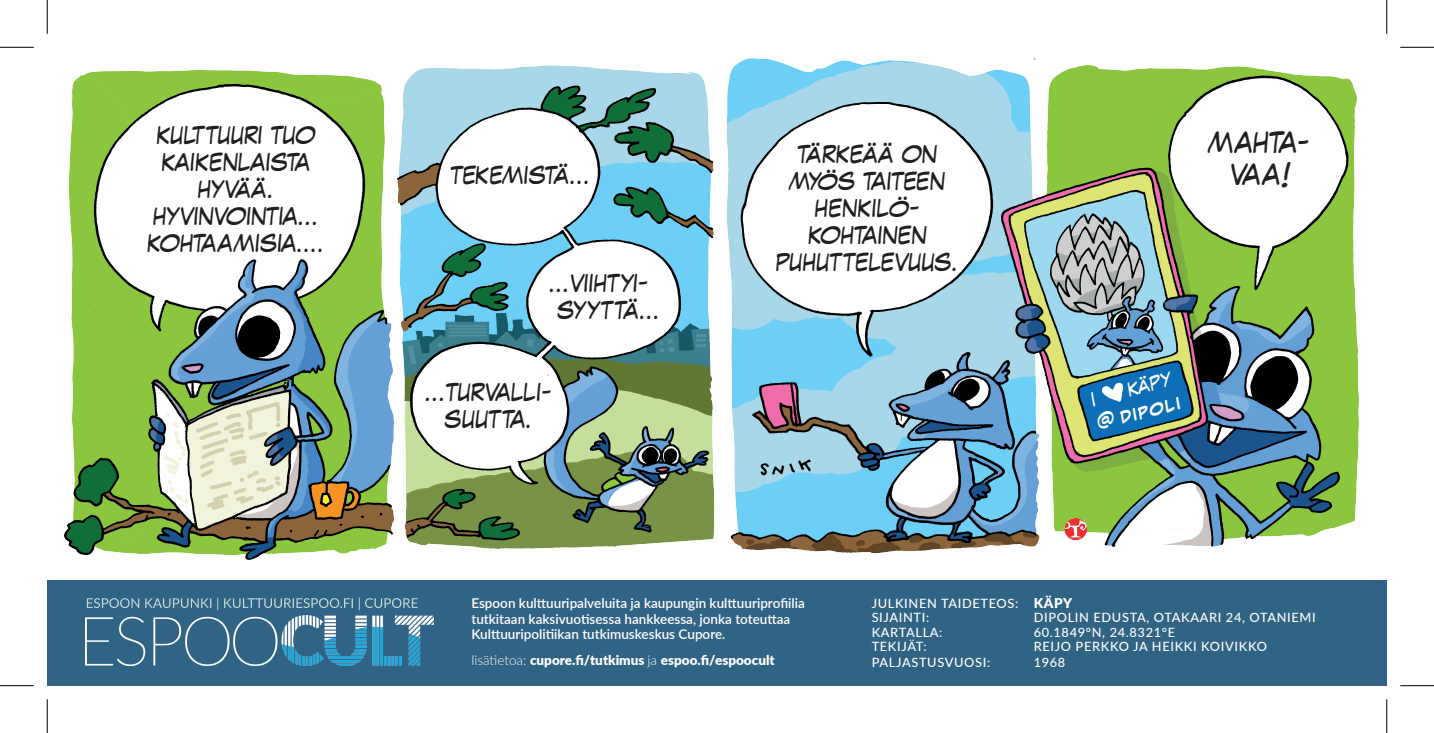
<style>
.page{position:relative;width:1434px;height:733px;background:#fff}
.page>*{position:absolute;margin:0;border:0;box-sizing:border-box;transform-origin:0 0}
.t1{font:27px/31.5px "Comic Pro JY";color:#231f20;text-align:center}
.t2{font:22.5px/27px "Comic Pro JY";color:#231f20;text-align:center}
.t3{font:18px "Comic Pro JY";color:#fff}
.t4{font:15.75px "Comic Pro JY";color:#fff}
.t5{font:600 13.5px/15.8px "Lato";color:#fff}
.t6{font:900 13.5px "Lato";color:#fff}
.t7{font:500 12.83px/14.4px "Lato";letter-spacing:.05em;color:#fff}
.s1{font-size:20.25px}
.s2{font-weight:300}
.s3{font-weight:900;font-size:13.5px}
</style>
<div class="page">
<div style="left:47px;top:579px;width:1340px;height:106px;background:#306384"></div>
<img style="left:86px;top:618px;width:348px;height:47px">
<img style="left:47px;top:57px;width:1316px;height:561px">
<img style="left:1065px;top:518px;width:21px;height:21px">
<div style="left:712px;top:410px;width:9px;height:15px;background:#fff;border:2px solid #fff"></div>
<hr style="left:0;top:47px;width:34px;height:1px;background:#000">
<hr style="left:1400px;top:47px;width:34px;height:1px;background:#000">
<hr style="left:0;top:685px;width:34px;height:1px;background:#000">
<hr style="left:1400px;top:685px;width:34px;height:1px;background:#000">
<hr style="left:47px;top:0;width:1px;height:34px;background:#000">
<hr style="left:47px;top:699px;width:1px;height:33px;background:#000">
<hr style="left:1386px;top:0;width:1px;height:34px;background:#000">
<hr style="left:1386px;top:699px;width:1px;height:33px;background:#000">
<svg style="left:1090px;top:391px;width:6px;height:15px"></svg>
<p class="t2" style="left:146px;top:120px;width:179px">KULTTUURI TUO<br>KAIKENLAISTA<br>HYVÄÄ.<br>HYVINVOINTIA...<br>KOHTAAMISIA....</p>
<p class="t2" style="left:450px;top:160px;width:142px">TEKEMISTÄ...</p>
<p class="t2" style="left:548px;top:268px;width:113px">...VIIHTYI-<br>SYYTTÄ...</p>
<p class="t2" style="left:424px;top:377px;width:129px">...TURVALLI-<br>SUUTTA.</p>
<p class="t2" style="left:775px;top:140px;width:184px">TÄRKEÄÄ ON<br>MYÖS TAITEEN<br>HENKILÖ-<br>KOHTAINEN<br>PUHUTTELEVUUS.</p>
<p class="t1" style="left:1208px;top:125px;width:103px">MAHTA-<br>VAA!</p>
<p class="t3" style="left:1123px;top:378px;width:46px;rotate:-15deg">KÄPY</p>
<p class="t4" style="left:1094px;top:413px;width:87px;rotate:-15deg"><span class="s1">@</span> DIPOLI</p>
<p class="t5" style="left:471px;top:594px;width:335px">Espoon kulttuuripalveluita ja kaupungin kulttuuriprofiilia tutkitaan kaksivuotisessa hankkeessa, jonka toteuttaa<br>Kulttuuripolitiikan tutkimuskeskus Cupore.</p>
<p class="t6" style="left:471px;top:649px;width:305px"><span class="s2">lisätietoa:</span> cupore.fi/tutkimus <span class="s2">ja</span> espoo.fi/espoocult</p>
<p class="t7" style="left:872px;top:595px;width:202px">JULKINEN TAIDETEOS: <span class="s3">KÄPY<br></span>SIJAINTI:</p>
<p class="t7" style="left:1034px;top:609px;width:284px">DIPOLIN EDUSTA, OTAKAARI 24, OTANIEMI</p>
<p class="t7" style="left:872px;top:624px;width:72px">KARTALLA:</p>
<p class="t7" style="left:1034px;top:624px;width:143px">60.1849°N, 24.8321°E</p>
<p class="t7" style="left:872px;top:638px;width:57px">TEKIJÄT:</p>
<p class="t7" style="left:1034px;top:638px;width:235px">REIJO PERKKO JA HEIKKI KOIVIKKO</p>
<p class="t7" style="left:872px;top:654px;width:120px">PALJASTUSVUOSI:</p>
<p class="t7" style="left:1034px;top:654px;width:33px">1968</p>
</div>
